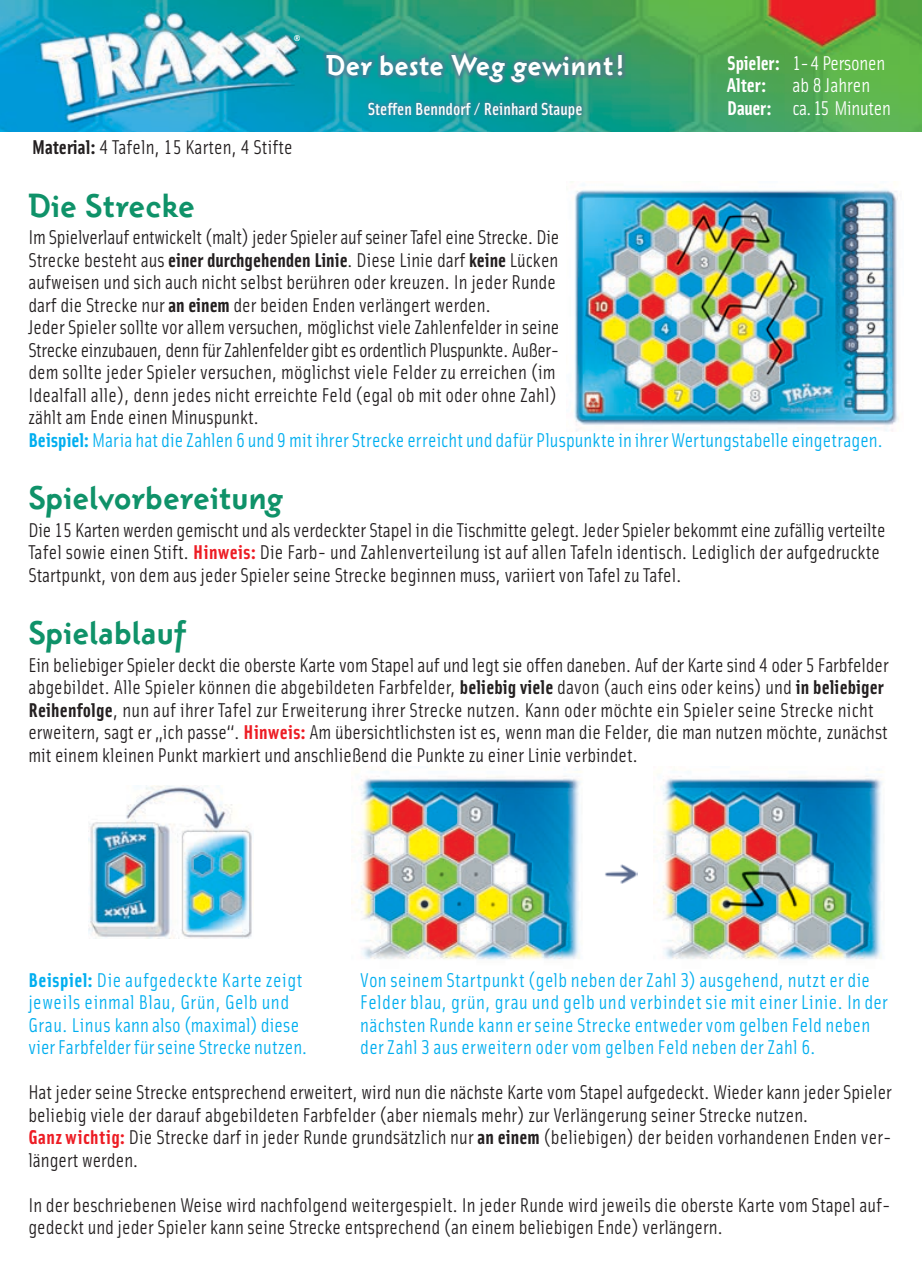
<style>
.page{position:relative;width:922px;height:1276px;background:#fff}
.page>*{position:absolute;margin:0;border:0;box-sizing:border-box;transform-origin:0 0}
.t1{font:700 35px "Instanter";letter-spacing:-.005em;color:#0f9269}
.t2{font:700 30px "Instanter";letter-spacing:.005em;color:#fff}
.t3{font:20px/22.5px "Solex Regular Lining";color:#231f20}
.t4{font:20px/22.5px "Solex";letter-spacing:-.005em;color:#231f20}
.t5{font:20px/22.5px "Solex Regular Lining";letter-spacing:.015em;color:#00aeef}
.t6{font:20px "Solex Regular Lining";letter-spacing:-.01em;color:#fff}
.t7{font:20px "Solex Bold Lining";color:#fff}
.t8{font:17.5px "Solex Medium Lining";color:#fff}
.t9{font:700 8.75px "Instanter";color:#fff}
.s1{font-family:"Solex Bold Lining"}
.s2{font-weight:700}
.s3{font-family:"Solex";font-weight:700}
.s4{font-family:"Solex Bold Lining";color:#ed1c24}
</style>
<div class="page">
<img style="left:0;top:0;width:921px;height:131px">
<div style="left:322px;top:49px;width:304px;height:37px;background:#5f6e91;opacity:.5"></div>
<div style="left:365px;top:98px;width:220px;height:24px;background:#5f6e91;opacity:.5"></div>
<img style="left:571px;top:182px;width:327px;height:249px">
<img style="left:89px;top:785px;width:163px;height:153px">
<img style="left:351px;top:776px;width:230px;height:184px">
<img style="left:653px;top:776px;width:230px;height:184px">
<img style="left:605px;top:864px;width:32px;height:20px">
<p class="t9" style="left:294px;top:33px;width:8px">®</p>
<p class="t2" style="left:326px;top:47px;width:299px">Der beste Weg gewinnt!</p>
<p class="t8" style="left:367px;top:97px;width:216px">Steffen Benndorf / Reinhard Staupe</p>
<p class="t6" style="left:727px;top:50px;width:159px"><span class="s1">Spieler:</span> 1 - 4 Personen</p>
<p class="t7" style="left:727px;top:72px;width:40px">Alter:</p>
<p class="t6" style="left:792px;top:72px;width:79px">ab 8 Jahren</p>
<p class="t6" style="left:727px;top:95px;width:165px"><span class="s1">Dauer:</span> ca. 15 Minuten</p>
<p class="t3" style="left:32px;top:135px;width:262px"><span class="s1">Material:</span> 4 Tafeln, 15 Karten, 4 Stifte</p>
<p class="t1" style="left:28px;top:184px;width:168px">Die Strecke</p>
<p class="t4" style="left:28px;top:225px;width:532px">Im Spielverlauf entwickelt (malt) jeder Spieler auf seiner Tafel eine Strecke. Die Strecke besteht aus <span class="s2">einer durchgehenden Linie</span>. Diese Linie darf <span class="s2">keine</span> Lücken aufweisen und sich auch nicht selbst berühren oder kreuzen. In jeder Runde darf die Strecke nur <span class="s2">an einem</span> der beiden Enden verlängert werden.</p>
<p class="t4" style="left:28px;top:315px;width:532px">Jeder Spieler sollte vor allem versuchen, möglichst viele Zahlenfelder in seine</p>
<p class="t4" style="left:28px;top:338px;width:532px">Strecke einzubauen, denn für Zahlenfelder gibt es ordentlich Pluspunkte. Außer-</p>
<p class="t4" style="left:28px;top:360px;width:530px;text-align:justify">dem sollte jeder Spieler versuchen, möglichst viele Felder zu erreichen (im Idealfall alle), denn jedes nicht erreichte Feld (egal ob mit oder ohne Zahl) zählt am Ende einen Minuspunkt.</p>
<p class="t5" style="left:28px;top:428px;width:856px"><span class="s3">Beispiel:</span> Maria hat die Zahlen 6 und 9 mit ihrer Strecke erreicht und dafür Pluspunkte in ihrer Wertungstabelle eingetragen.</p>
<p class="t1" style="left:28px;top:477px;width:256px">Spielvorbereitung</p>
<p class="t3" style="left:28px;top:518px;width:858px">Die 15 Karten werden gemischt und als verdeckter Stapel in die Tischmitte gelegt. Jeder Spieler bekommt eine zufällig verteilte<br>Tafel sowie einen Stift. <span class="s4">Hinweis:</span> Die Farb- und Zahlenverteilung ist auf allen Tafeln identisch. Lediglich der aufgedruckte<br>Startpunkt, von dem aus jeder Spieler seine Strecke beginnen muss, variiert von Tafel zu Tafel.</p>
<p class="t1" style="left:28px;top:612px;width:159px">Spielablauf</p>
<p class="t3" style="left:28px;top:653px;width:861px">Ein beliebiger Spieler deckt die oberste Karte vom Stapel auf und legt sie offen daneben. Auf der Karte sind 4 oder 5 Farbfelder abgebildet. Alle Spieler können die abgebildeten Farbfelder, <span class="s1">beliebig viele</span> davon (auch eins oder keins) und <span class="s1">in beliebiger Reihenfolge</span>, nun auf ihrer Tafel zur Erweiterung ihrer Strecke nutzen. Kann oder möchte ein Spieler seine Strecke nicht erweitern, sagt er „ich passe“. <span class="s4">Hinweis:</span> Am übersichtlichsten ist es, wenn man die Felder, die man nutzen möchte, zunächst mit einem kleinen Punkt markiert und anschließend die Punkte zu einer Linie verbindet.</p>
<p class="t5" style="left:360px;top:968px;width:529px">Von seinem Startpunkt (gelb neben der Zahl 3) ausgehend, nutzt er die Felder blau, grün, grau und gelb und verbindet sie mit einer Linie. In der nächsten Runde kann er seine Strecke entweder vom gelben Feld neben der Zahl 3 aus erweitern oder vom gelben Feld neben der Zahl 6.</p>
<p class="t5" style="left:28px;top:968px;width:275px"><span class="s1">Beispiel:</span> Die aufgedeckte Karte zeigt</p>
<p class="t5" style="left:28px;top:990px;width:262px">jeweils einmal Blau, Grün, Gelb und</p>
<p class="t5" style="left:28px;top:1013px;width:272px">Grau. Linus kann also (maximal) diese</p>
<p class="t5" style="left:28px;top:1035px;width:281px">vier Farbfelder für seine Strecke nutzen.</p>
<p class="t3" style="left:28px;top:1080px;width:864px">Hat jeder seine Strecke entsprechend erweitert, wird nun die nächste Karte vom Stapel aufgedeckt. Wieder kann jeder Spieler beliebig viele der darauf abgebildeten Farbfelder (aber niemals mehr) zur Verlängerung seiner Strecke nutzen.</p>
<p class="t3" style="left:28px;top:1125px;width:864px"><span class="s4">Ganz wichtig:</span> Die Strecke darf in jeder Runde grundsätzlich nur <span class="s1">an einem</span> (beliebigen) der beiden vorhandenen Enden ver-</p>
<p class="t3" style="left:28px;top:1148px;width:112px">längert werden.</p>
<p class="t3" style="left:28px;top:1193px;width:863px">In der beschriebenen Weise wird nachfolgend weitergespielt. In jeder Runde wird jeweils die oberste Karte vom Stapel auf-</p>
<p class="t3" style="left:28px;top:1215px;width:696px">gedeckt und jeder Spieler kann seine Strecke entsprechend (an einem beliebigen Ende) verlängern.</p>
</div>
